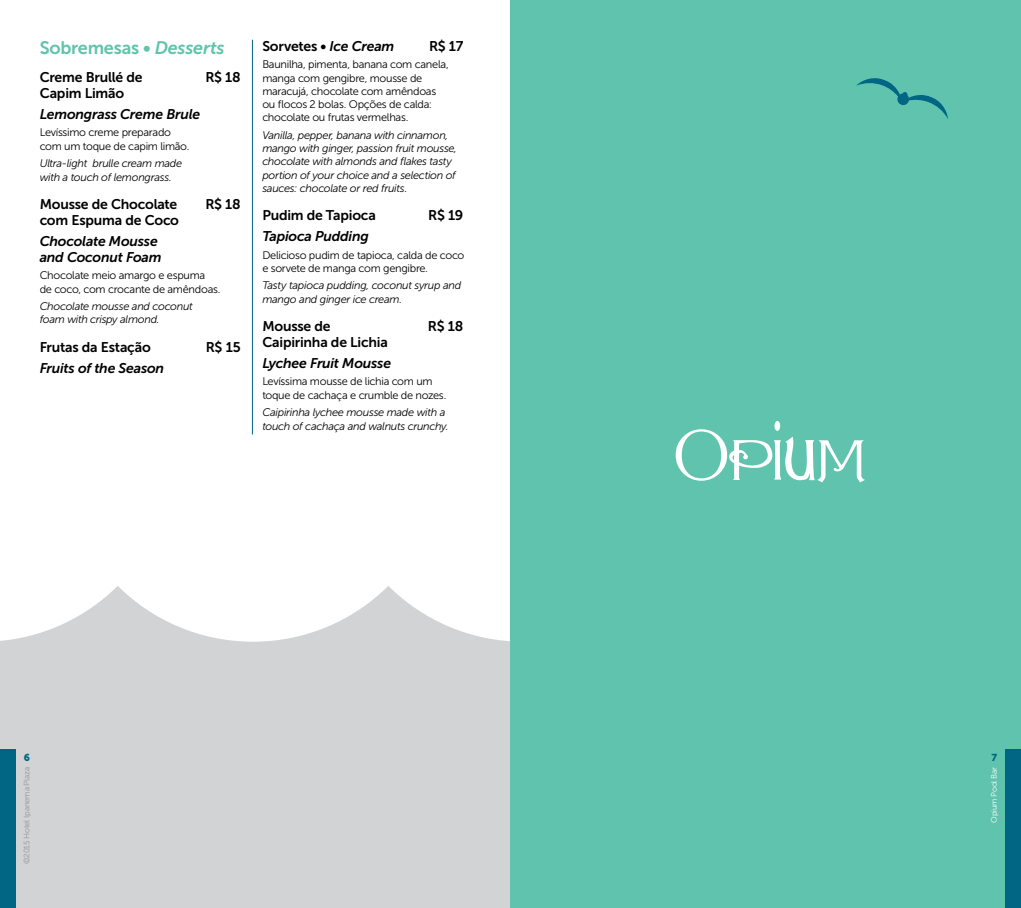
<style>
.page{position:relative;width:1021px;height:908px;background:#fff}
.page>*{position:absolute;margin:0;border:0;box-sizing:border-box;transform-origin:0 0}
.t1{font:18px "Museo Sans 700";letter-spacing:-.01em;color:#60c3ad}
.t2{font:14px "Museo Sans 700";letter-spacing:-.015em;color:#000}
.t3{font:italic 14px/16px "Museo Sans 700";letter-spacing:-.015em;color:#000}
.t4{font:italic 11px/13.2px "Museo Sans 300";letter-spacing:-.025em;color:#000}
.t5{font:11px/13.2px "Museo Sans 300";letter-spacing:-.025em;color:#000}
.t6{font:10px "Museo Sans 900";color:#006684}
.t7{font:8px "Museo Sans 300";letter-spacing:-.025em;color:#939598}
.t8{font:8px "Museo Sans 300";letter-spacing:-.025em;color:#fff}
.s1{font-style:italic}
</style>
<div class="page">
<svg style="left:0;top:586px;width:510px;height:321px;background:#d6d8d9"></svg>
<div style="left:510px;top:0;width:510px;height:907px;background:#60c3ad"></div>
<svg style="left:675px;top:421px;width:190px;height:61px"></svg>
<div style="left:1005px;top:748px;width:15px;height:159px;background:#006684"></div>
<hr style="left:252px;top:40px;width:1px;height:394px;background:#006684">
<div style="left:0;top:748px;width:16px;height:159px;background:#006684"></div>
<svg style="left:856px;top:78px;width:92px;height:41px"></svg>
<h1 class="t1" style="left:40px;top:37px;width:186px">Sobremesas • <span class="s1">Desserts</span></h1>
<p class="t2" style="left:40px;top:69px;width:104px">Creme Brullé de</p>
<p class="t2" style="left:205px;top:69px;width:37px">R$ 18</p>
<p class="t2" style="left:40px;top:85px;width:86px">Capim Limão</p>
<p class="t3" style="left:40px;top:106px;width:162px">Lemongrass Creme Brule</p>
<p class="t5" style="left:40px;top:126px;width:151px">Levíssimo creme preparado com um toque de capim limão.</p>
<p class="t4" style="left:40px;top:157px;width:144px">Ultra-light brulle cream made with a touch of lemongrass.</p>
<p class="t2" style="left:40px;top:196px;width:139px">Mousse de Chocolate</p>
<p class="t2" style="left:205px;top:196px;width:37px">R$ 18</p>
<p class="t2" style="left:40px;top:212px;width:141px">com Espuma de Coco</p>
<p class="t3" style="left:40px;top:233px;width:123px">Chocolate Mousse and Coconut Foam</p>
<p class="t5" style="left:40px;top:269px;width:182px">Chocolate meio amargo e espuma<br>de coco, com crocante de amêndoas.</p>
<p class="t4" style="left:40px;top:300px;width:155px">Chocolate mousse and coconut foam with crispy almond.</p>
<p class="t2" style="left:40px;top:339px;width:113px">Frutas da Estação</p>
<p class="t2" style="left:206px;top:339px;width:37px">R$ 15</p>
<p class="t3" style="left:40px;top:359px;width:126px">Fruits of the Season</p>
<p class="t2" style="left:262px;top:38px;width:133px">Sorvetes • <span class="s1">Ice Cream</span></p>
<p class="t2" style="left:429px;top:38px;width:36px">R$ 17</p>
<p class="t5" style="left:262px;top:58px;width:188px">Baunilha, pimenta, banana com canela, manga com gengibre, mousse de maracujá, chocolate com amêndoas ou flocos 2 bolas. Opções de calda: chocolate ou frutas vermelhas.</p>
<p class="t4" style="left:262px;top:128px;width:196px">Vanilla, pepper, banana with cinnamon, mango with ginger, passion fruit mousse, chocolate with almonds and flakes tasty portion of your choice and a selection of sauces: chocolate or red fruits.</p>
<p class="t2" style="left:262px;top:207px;width:115px">Pudim de Tapioca</p>
<p class="t2" style="left:428px;top:207px;width:37px">R$ 19</p>
<p class="t3" style="left:262px;top:228px;width:108px">Tapioca Pudding</p>
<p class="t5" style="left:262px;top:248px;width:203px">Delicioso pudim de tapioca, calda de coco e sorvete de manga com gengibre.</p>
<p class="t4" style="left:262px;top:279px;width:200px">Tasty tapioca pudding, coconut syrup and mango and ginger ice cream.</p>
<p class="t2" style="left:262px;top:318px;width:70px">Mousse de</p>
<p class="t2" style="left:428px;top:318px;width:37px">R$ 18</p>
<p class="t2" style="left:262px;top:334px;width:127px">Caipirinha de Lichia</p>
<p class="t3" style="left:262px;top:355px;width:130px">Lychee Fruit Mousse</p>
<p class="t5" style="left:262px;top:375px;width:185px">Levíssima mousse de lichia com um toque de cachaça e crumble de nozes.</p>
<p class="t4" style="left:262px;top:406px;width:188px">Caipirinha lychee mousse made with a touch of cachaça and walnuts crunchy.</p>
<p class="t6" style="left:24px;top:751px;width:8px">6</p>
<p class="t7" style="left:23px;top:863px;width:98px;rotate:-90deg">©2015 Hotel Ipanema Plaza</p>
<p class="t6" style="left:991px;top:751px;width:7px">7</p>
<p class="t8" style="left:989px;top:822px;width:57px;rotate:-90deg">Opium Pool Bar</p>
</div>
